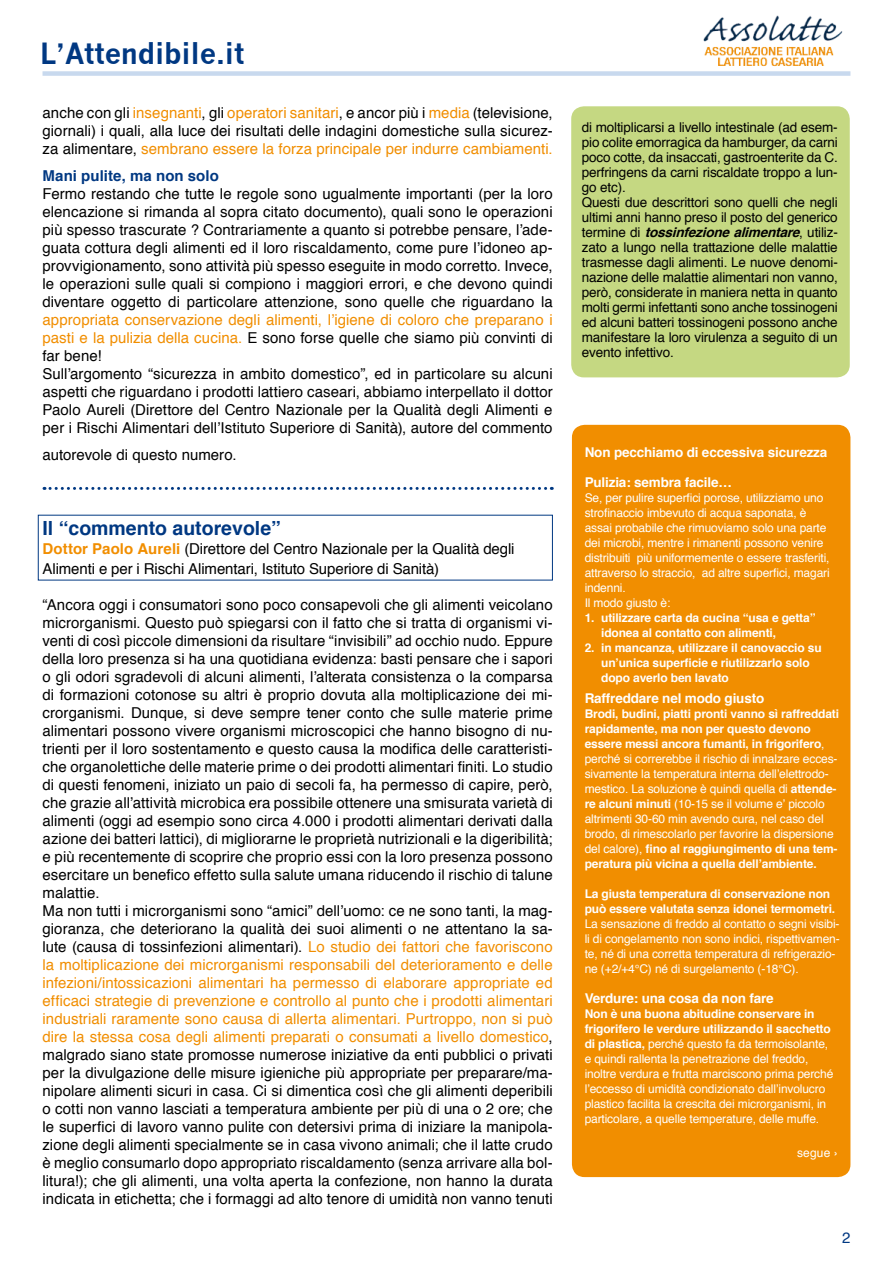
<style>
.page{position:relative;width:893px;height:1263px;background:#fff}
.page>*{position:absolute;margin:0;border:0;box-sizing:border-box;transform-origin:0 0}
.t1{font:700 28.65px "News Gothic";letter-spacing:-.005em;color:#003882}
.t2{font:700 19.5px "Helvetica";color:#003882}
.t3{font:15px/18px "Helvetica";letter-spacing:.005em;color:#000}
.t4{font:700 15px "Helvetica";letter-spacing:.005em;color:#003882}
.t5{font:15px "Helvetica";color:#003882}
.t6{font:13.5px/15px "Helvetica";letter-spacing:-.01em;color:#000}
.t7{font:700 13.5px "Helvetica";letter-spacing:-.01em;color:#fff}
.t8{font:12px/15px "Helvetica";letter-spacing:-.01em;color:#fff}
.t9{font:700 12px/15px "Helvetica";letter-spacing:-.01em;color:#fff}
.s1{color:#f18e00}
.s2{font-weight:700;color:#f18e00}
.s3{font-weight:700;font-style:italic}
.s4{font-weight:700}
</style>
<div class="page">
<div style="left:43px;top:71px;width:807px;height:5px;background:#c8d9ee"></div>
<img style="left:703px;top:15px;width:140px;height:51px">
<div style="left:572px;top:425px;width:278px;height:752px;background:#f18e00;border-radius:13px"></div>
<div style="left:571px;top:106px;width:279px;height:271px;background:#c5d882;border-radius:13px"></div>
<svg style="left:44px;top:487px;width:508px;height:3px"></svg>
<h1 class="t1" style="left:40px;top:36px;width:206px">L’Attendibile.it</h1>
<p class="t3" style="left:43px;top:103px;width:512px;text-align:justify">anche con gli <span class="s1">insegnanti</span>, gli <span class="s1">operatori sanitari</span>, e ancor più i <span class="s1">media</span> (televisione, giornali) i quali, alla luce dei risultati delle indagini domestiche sulla sicurez&shy;za alimentare, <span class="s1">sembrano essere la forza principale per indurre cambiamenti.</span></p>
<p class="t4" style="left:43px;top:162px;width:178px">Mani pulite, ma non solo</p>
<p class="t3" style="left:43px;top:184px;width:512px;text-align:justify">Fermo restando che tutte le regole sono ugualmente importanti (per la loro elencazione si rimanda al sopra citato documento), quali sono le operazioni più spesso trascurate ? Contrariamente a quanto si potrebbe pensare, l’ade&shy;guata cottura degli alimenti ed il loro riscaldamento, come pure l’idoneo ap&shy;provvigionamento, sono attività più spesso eseguite in modo corretto. Invece, le operazioni sulle quali si compiono i maggiori errori, e che devono quindi diventare oggetto di particolare attenzione, sono quelle che riguardano la</p>
<p class="t3" style="left:43px;top:310px;width:512px"><span class="s1">appropriata conservazione degli alimenti, l’igiene di coloro che preparano i pasti e la pulizia della cucina.</span> E sono forse quelle che siamo più convinti di far bene!<br>Sull’argomento “sicurezza in ambito domestico”, ed in particolare su alcuni aspetti che riguardano i prodotti lattiero caseari, abbiamo interpellato il dottor Paolo Aureli (Direttore del Centro Nazionale per la Qualità degli Alimenti e per i Rischi Alimentari dell’Istituto Superiore di Sanità), autore del commento</p>
<p class="t3" style="left:43px;top:445px;width:196px">autorevole di questo numero.</p>
<h2 class="t2" style="left:43px;top:510px;width:240px">Il “commento autorevole”</h2>
<p class="t3" style="left:43px;top:539px;width:474px;line-height:19.5px"><span class="s2">Dottor Paolo Aureli</span> (Direttore del Centro Nazionale per la Qualità degli<br>Alimenti e per i Rischi Alimentari, Istituto Superiore di Sanità)</p>
<p class="t3" style="left:43px;top:595px;width:512px">“Ancora oggi i consumatori sono poco consapevoli che gli alimenti veicolano microrganismi. Questo può spiegarsi con il fatto che si tratta di organismi vi&shy;venti di così piccole dimensioni da risultare “invisibili” ad occhio nudo. Eppure della loro presenza si ha una quotidiana evidenza: basti pensare che i sapori o gli odori sgradevoli di alcuni alimenti, l’alterata consistenza o la comparsa di formazioni cotonose su altri è proprio dovuta alla moltiplicazione dei mi&shy;crorganismi. Dunque, si deve sempre tener conto che sulle materie prime alimentari possono vivere organismi microscopici che hanno bisogno di nu&shy;trienti per il loro sostentamento e questo causa la modifica delle caratteristi&shy;che organolettiche delle materie prime o dei prodotti alimentari finiti. Lo studio di questi fenomeni, iniziato un paio di secoli fa, ha permesso di capire, però, che grazie all’attività microbica era possibile ottenere una smisurata varietà di alimenti (oggi ad esempio sono circa 4.000 i prodotti alimentari derivati dalla azione dei batteri lattici), di migliorarne le proprietà nutrizionali e la digeribilità; e più recentemente di scoprire che proprio essi con la loro presenza possono esercitare un benefico effetto sulla salute umana riducendo il rischio di talune malattie.<br>Ma non tutti i microrganismi sono “amici” dell’uomo: ce ne sono tanti, la mag&shy;gioranza, che deteriorano la qualità dei suoi alimenti o ne attentano la sa&shy;lute (causa di tossinfezioni alimentari). <span class="s1">Lo studio dei fattori che favoriscono la moltiplicazione dei microrganismi responsabili del deterioramento e delle infezioni/intossicazioni alimentari ha permesso di elaborare appropriate ed efficaci strategie di prevenzione e controllo al punto che i prodotti alimentari industriali raramente sono causa di allerta alimentari. Purtroppo, non si può dire la stessa cosa degli alimenti preparati o consumati a livello domestico</span>, malgrado siano state promosse numerose iniziative da enti pubblici o privati per la divulgazione delle misure igieniche più appropriate per preparare/ma&shy;nipolare alimenti sicuri in casa. Ci si dimentica così che gli alimenti deperibili o cotti non vanno lasciati a temperatura ambiente per più di una o 2 ore; che le superfici di lavoro vanno pulite con detersivi prima di iniziare la manipola&shy;zione degli alimenti specialmente se in casa vivono animali; che il latte crudo è meglio consumarlo dopo appropriato riscaldamento (senza arrivare alla bol&shy;litura!); che gli alimenti, una volta aperta la confezione, non hanno la durata indicata in etichetta; che i formaggi ad alto tenore di umidità non vanno tenuti</p>
<p class="t6" style="left:582px;top:119px;width:257px">di moltiplicarsi a livello intestinale (ad esem&shy;pio colite emorragica da hamburger, da carni poco cotte, da insaccati, gastroenterite da C. perfringens da carni riscaldate troppo a lun&shy;go etc).<br>Questi due descrittori sono quelli che negli ultimi anni hanno preso il posto del generico t e r m i n e d i <span class="s3">tossinfezionealimentare</span>, u t i l i z - zato a lungo nella trattazione delle malattie trasmesse dagli alimenti. Le nuove denomi&shy;nazione delle malattie alimentari non vanno, però, considerate in maniera netta in quanto molti germi infettanti sono anche tossinogeni ed alcuni batteri tossinogeni possono anche manifestare la loro virulenza a seguito di un evento infettivo.</p>
<p class="t7" style="left:585px;top:440px;width:244px">Non pecchiamo di eccessiva sicurezza</p>
<p class="t7" style="left:585px;top:470px;width:149px">Pulizia: sembra facile…</p>
<p class="t8" style="left:585px;top:490px;width:247px">Se, per pulire superfici porose, utilizziamo uno strofinaccio imbevuto di acqua saponata, è assai probabile che rimuoviamo solo una parte dei microbi, mentre i rimanenti possono venire distribuiti più uniformemente o essere trasferiti, attraverso lo straccio, ad altre superfici, magari indenni.<br>Il modo giusto è:</p>
<p class="t9" style="left:601px;top:610px;width:216px;text-indent:-16px">1. utilizzare carta da cucina “usa e getta” idonea al contatto con alimenti,</p>
<p class="t9" style="left:601px;top:640px;width:222px;text-indent:-16px">2. in mancanza, utilizzare il canovaccio su un’unica superficie e riutilizzarlo solo dopo averlo ben lavato</p>
<p class="t7" style="left:585px;top:686px;width:181px">Raffreddare nel modo giusto</p>
<p class="t8" style="left:585px;top:706px;width:256px"><span class="s4">Brodi, budini, piatti pronti vanno sì raffreddati rapidamente, ma non per questo devono essere messi ancora fumanti, in frigorifero</span>, perché si correrebbe il rischio di innalzare ecces&shy;sivamente la temperatura interna dell’elettrodo&shy;mestico. La soluzione è quindi quella di <span class="s4">attende&shy;re alcuni minuti</span> (10-15 se il volume e’ piccolo altrimenti 30-60 min avendo cura, nel caso del brodo, di rimescolarlo per favorire la dispersione del calore), <span class="s4">fino al raggiungimento di una tem&shy;peratura più vicina a quella dell’ambiente.</span></p>
<p class="t9" style="left:585px;top:886px;width:252px">La giusta temperatura di conservazione non può essere valutata senza idonei termometri.</p>
<p class="t8" style="left:585px;top:916px;width:257px">La sensazione di freddo al contatto o segni visibi&shy;li di congelamento non sono indici, rispettivamen&shy;te, né di una corretta temperatura di refrigerazio&shy;ne (+2/+4°C) né di surgelamento (-18°C).</p>
<p class="t7" style="left:585px;top:986px;width:191px">Verdure: una cosa da non fare</p>
<p class="t8" style="left:585px;top:1006px;width:250px"><span class="s4">Non è una buona abitudine conservare in frigorifero le verdure utilizzando il sacchetto di plastica,</span> perché questo fa da termoisolante, e quindi rallenta la penetrazione del freddo, inoltre verdura e frutta marciscono prima perché l’eccesso di umidità condizionato dall’involucro plastico facilita la crescita dei microrganismi, in particolare, a quelle temperature, delle muffe.</p>
<p class="t8" style="left:797px;top:1145px;width:42px">segue ›</p>
<p class="t5" style="left:842px;top:1224px;width:10px">2</p>
</div>
